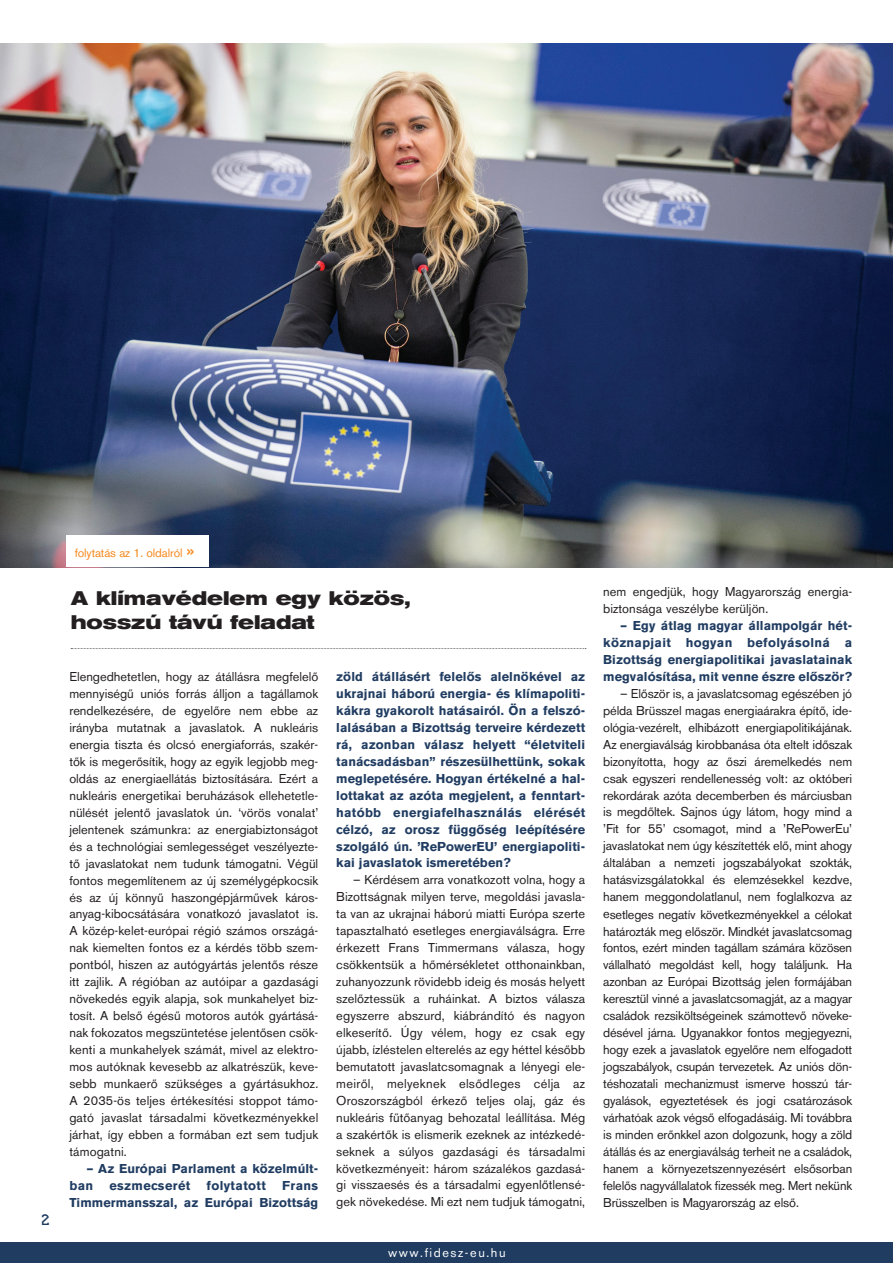
<style>
.page{position:relative;width:893px;height:1263px;background:#fff}
.page>*{position:absolute;margin:0;border:0;box-sizing:border-box;transform-origin:0 0}
.t1{font:700 19.5px/24px "Standard Grot Ext M";color:#231f20}
.t2{font:15px "Broadband ICG";color:#203c61}
.t3{font:12.75px/17px "Standard Grotesk M";letter-spacing:.005em;color:#231f20;text-align:justify}
.t4{font:700 12.75px/17px "Standard Grotesk M";letter-spacing:.005em;color:#203c61;text-align:justify}
.t5{font:700 12.75px "Standard Grotesk M";letter-spacing:.03em;color:#203c61}
.t6{font:12.6px "Standard Grotesk M";letter-spacing:.125em;color:#fff}
.t7{font:12px "Standard Grotesk M";letter-spacing:-.01em;color:#f6891f}
.s1{font-size:21px}
</style>
<div class="page">
<div style="left:0;top:1242px;width:893px;height:21px;background:#203c61"></div>
<img style="left:0;top:44px;width:893px;height:523px">
<div style="left:66px;top:535px;width:142px;height:32px;background:#fff"></div>
<svg style="left:71px;top:648px;width:515px;height:1px"></svg>
<p class="t2" style="left:41px;top:1211px;width:10px">2</p>
<p class="t7" style="left:75px;top:545px;width:121px">folytatás az 1. oldalról <span class="s1">»</span></p>
<h1 class="t1" style="left:71px;top:587px;width:341px">A klímavédelem egy közös, hosszú távú feladat</h1>
<p class="t3" style="left:69px;top:668px;width:250px">Elengedhetetlen, hogy az átállásra megfelelő mennyiségű uniós forrás álljon a tagállamok rendelkezésére, de egyelőre nem ebbe az irányba mutatnak a javaslatok. A nukleáris energia tiszta és olcsó energiaforrás, szakér&shy;tők is megerősítik, hogy az egyik legjobb meg&shy;oldás az energiaellátás biztosítására. Ezért a nukleáris energetikai beruházások ellehetetle&shy;nülését jelentő javaslatok ún. ‘vörös vonalat’ jelentenek számunkra: az energiabiztonságot és a technológiai semlegességet veszélyezte&shy;tő javaslatokat nem tudunk támogatni. Végül fontos megemlítenem az új személygépkocsik és az új könnyű haszongépjárművek káros&shy;anyag-kibocsátására vonatkozó javaslatot is.<br>A közép-kelet-európai régió számos országá&shy;nak kiemelten fontos ez a kérdés több szem&shy;pontból, hiszen az autógyártás jelentős része itt zajlik. A régióban az autóipar a gazdasági növekedés egyik alapja, sok munkahelyet biz&shy;tosít. A belső égésű motoros autók gyártásá&shy;nak fokozatos megszüntetése jelentősen csök&shy;kenti a munkahelyek számát, mivel az elektro&shy;mos autóknak kevesebb az alkatrészük, keve&shy;sebb munkaerő szükséges a gyártásukhoz.<br>A 2035-ös teljes értékesítési stoppot támo&shy;gató javaslat társadalmi következményekkel járhat, így ebben a formában ezt sem tudjuk támogatni.</p>
<p class="t4" style="left:69px;top:1160px;width:250px;text-indent:17px">– Az Európai Parlament a közelmúlt&shy;ban</p>
<p class="t5" style="left:109px;top:1178px;width:82px">eszmecserét</p>
<p class="t5" style="left:206px;top:1178px;width:61px">folytatott</p>
<p class="t4" style="left:69px;top:1177px;width:250px;text-align:right">Frans<br>Timmermansszal, az Európai Bizottság</p>
<p class="t4" style="left:336px;top:668px;width:250px">zöld átállásért felelős alelnökével az ukrajnai háború energia- és klímapoliti&shy;kákra gyakorolt hatásairól. Ön a felszó&shy;lalásában a Bizottság terveire kérdezett rá, azonban válasz helyett “életviteli tanácsadásban” részesülhettünk, sokak meglepetésére. Hogyan értékelné a hal&shy;lottakat az azóta megjelent, a fenntart&shy;hatóbb energiafelhasználás elérését célzó, az orosz függőség leépítésére szolgáló ún. ’RePowerEU’ energiapoliti&shy;kai javaslatok ismeretében?</p>
<p class="t3" style="left:336px;top:871px;width:250px;text-indent:17px">– Kérdésem arra vonatkozott volna, hogy a Bizottságnak milyen terve, megoldási javasla&shy;ta van az ukrajnai háború miatti Európa szerte tapasztalható esetleges energiaválságra. Erre érkezett Frans Timmermans válasza, hogy csökkentsük a hőmérsékletet otthonainkban, zuhanyozzunk rövidebb ideig és mosás helyett szelőztessük a ruháinkat. A biztos válasza egyszerre abszurd, kiábrándító és nagyon elkeserítő. Úgy vélem, hogy ez csak egy újabb, ízléstelen elterelés az egy héttel később bemutatott javaslatcsomagnak a lényegi ele&shy;meiről, melyeknek elsődleges célja az Oroszországból érkező teljes olaj, gáz és nukleáris fűtőanyag behozatal leállítása. Még a szakértők is elismerik ezeknek az intézkedé&shy;seknek a súlyos gazdasági és társadalmi következményeit: három százalékos gazdasá&shy;gi visszaesés és a társadalmi egyenlőtlensé&shy;gek növekedése. Mi ezt nem tudjuk támogatni,</p>
<p class="t6" style="left:388px;top:1245px;width:119px">www.fidesz-eu.hu</p>
<p class="t3" style="left:603px;top:583px;width:250px">nem engedjük, hogy Magyarország energia&shy;biztonsága veszélybe kerüljön.</p>
<p class="t4" style="left:603px;top:617px;width:250px;text-indent:17px">– Egy átlag magyar állampolgár hét&shy;köznapjait hogyan befolyásolná a Bizottság energiapolitikai javaslatainak megvalósítása, mit venne észre először?</p>
<p class="t3" style="left:603px;top:685px;width:251px;text-indent:17px">– Először is, a javaslatcsomag egészében jó példa Brüsszel magas energiaárakra építő, ide&shy;ológia-vezérelt, elhibázott energiapolitikájának.<br>Az energiaválság kirobbanása óta eltelt időszak bizonyította, hogy az őszi áremelkedés nem csak egyszeri rendellenesség volt: az októberi rekordárak azóta decemberben és márciusban is megdőltek. Sajnos úgy látom, hogy mind a ’Fit for 55’ csomagot, mind a ’RePowerEu’ javaslatokat nem úgy készítették elő, mint ahogy általában a nemzeti jogszabályokat szokták, hatásvizsgálatokkal és elemzésekkel kezdve, hanem meggondolatlanul, nem foglalkozva az esetleges negatív következményekkel a célokat határozták meg először. Mindkét javaslatcsomag fontos, ezért minden tagállam számára közösen vállalható megoldást kell, hogy találjunk. Ha azonban az Európai Bizottság jelen formájában keresztül vinné a javaslatcsomagját, az a magyar családok rezsiköltségeinek számottevő növeke&shy;désével járna. Ugyanakkor fontos megjegyezni, hogy ezek a javaslatok egyelőre nem elfogadott jogszabályok, csupán tervezetek. Az uniós dön&shy;téshozatali mechanizmust ismerve hosszú tár&shy;gyalások, egyeztetések és jogi csatározások várhatóak azok végső elfogadásáig. Mi továbbra is minden erőnkkel azon dolgozunk, hogy a zöld átállás és az energiaválság terheit ne a családok, hanem a környezetszennyezésért elsősorban felelős nagyvállalatok fizessék meg. Mert nekünk Brüsszelben is Magyarország az első.</p>
</div>
